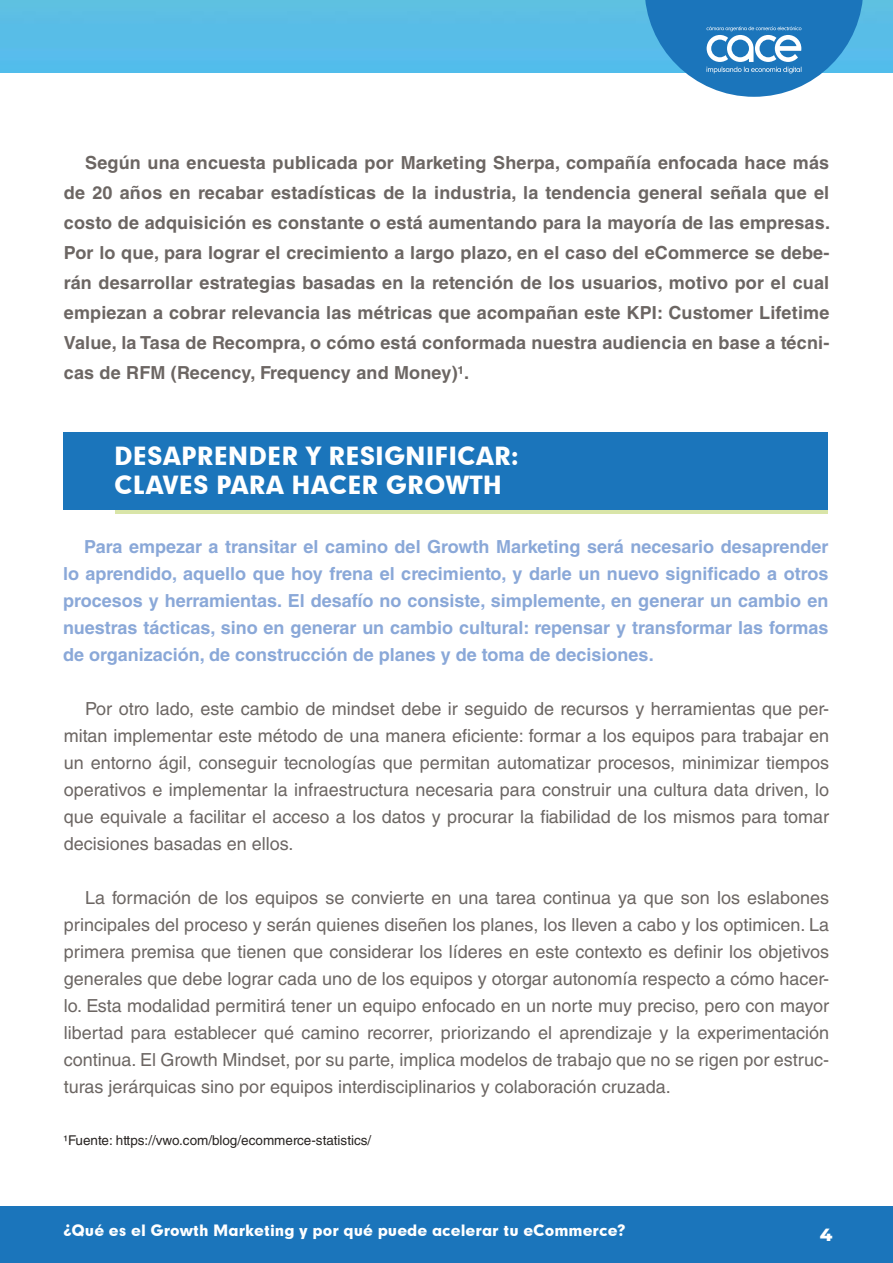
<style>
.page{position:relative;width:893px;height:1263px;background:#fff}
.page>*{position:absolute;margin:0;border:0;box-sizing:border-box;transform-origin:0 0}
.t1{font:24px/28.8px "Geometric 706 BT Black B";color:#fff}
.t2{font:18px/27px "Helvetica LT Std";color:#6c6663;text-align:justify}
.t3{font:700 18px/30px "Helvetica LT Std";letter-spacing:.01em;color:#6c6663;text-align:justify}
.t4{font:700 18px/27px "Helvetica LT Std";color:#8aa8d8;text-align:justify}
.t5{font:800 18px "Montserrat";color:#fff}
.t6{font:15px "Geometric 706 BT Black B";color:#fff}
.t7{font:13.5px "Helvetica LT Std";color:#282422}
</style>
<div class="page">
<div style="left:0;top:0;width:893px;height:72px;background:#58bde7"></div>
<div style="left:0;top:1206px;width:893px;height:57px;background:#1b75bb"></div>
<svg style="left:644px;top:0;width:219px;height:97px"></svg>
<div style="left:115px;top:440px;width:713px;height:74px;background:linear-gradient(to right,#d9e5a8,#d9e5a8)"></div>
<div style="left:63px;top:432px;width:765px;height:77px;background:#1b75bb"></div>
<p class="t3" style="left:64px;top:147px;width:768px;text-indent:21px">Según una encuesta publicada por Marketing Sherpa, compañía enfocada hace más de 20 años en recabar estadísticas de la industria, la tendencia general señala que el costo de adquisición es constante o está aumentando para la mayoría de las empresas.<br>Por lo que, para lograr el crecimiento a largo plazo, en el caso del eCommerce se debe&shy;rán desarrollar estrategias basadas en la retención de los usuarios, motivo por el cual empiezan a cobrar relevancia las métricas que acompañan este KPI: Customer Lifetime Value, la Tasa de Recompra, o cómo está conformada nuestra audiencia en base a técni&shy;cas de RFM (Recency, Frequency and Money)¹.</p>
<h1 class="t1" style="left:114px;top:441px;width:406px">DESAPRENDER Y RESIGNIFICAR:<br>CLAVES PARA HACER GROWTH</h1>
<p class="t4" style="left:63px;top:533px;width:767px;text-indent:21px">Para empezar a transitar el camino del Growth Marketing será necesario desaprender lo aprendido, aquello que hoy frena el crecimiento, y darle un nuevo significado a otros procesos y herramientas. El desafío no consiste, simplemente, en generar un cambio en nuestras tácticas, sino en generar un cambio cultural: repensar y transformar las formas de organización, de construcción de planes y de toma de decisiones.</p>
<p class="t2" style="left:64px;top:695px;width:767px;text-indent:21px">Por otro lado, este cambio de mindset debe ir seguido de recursos y herramientas que per&shy;mitan implementar este método de una manera eficiente: formar a los equipos para trabajar en un entorno ágil, conseguir tecnologías que permitan automatizar procesos, minimizar tiempos operativos e implementar la infraestructura necesaria para construir una cultura data driven, lo que equivale a facilitar el acceso a los datos y procurar la fiabilidad de los mismos para tomar decisiones basadas en ellos.</p>
<p class="t2" style="left:64px;top:884px;width:767px;text-indent:21px">La formación de los equipos se convierte en una tarea continua ya que son los eslabones principales del proceso y serán quienes diseñen los planes, los lleven a cabo y los optimicen. La primera premisa que tienen que considerar los líderes en este contexto es definir los objetivos generales que debe lograr cada uno de los equipos y otorgar autonomía respecto a cómo hacer&shy;lo. Esta modalidad permitirá tener un equipo enfocado en un norte muy preciso, pero con mayor libertad para establecer qué camino recorrer, priorizando el aprendizaje y la experimentación continua. El Growth Mindset, por su parte, implica modelos de trabajo que no se rigen por estruc&shy;turas jerárquicas sino por equipos interdisciplinarios y colaboración cruzada.</p>
<p class="t7" style="left:64px;top:1132px;width:309px">1Fuente: https://vwo.com/blog/ecommerce-statistics/</p>
<p class="t6" style="left:64px;top:1219px;width:564px">¿Qué es el Growth Marketing y por qué puede acelerar tu eCommerce?</p>
<p class="t5" style="left:820px;top:1221px;width:14px">4</p>
</div>
